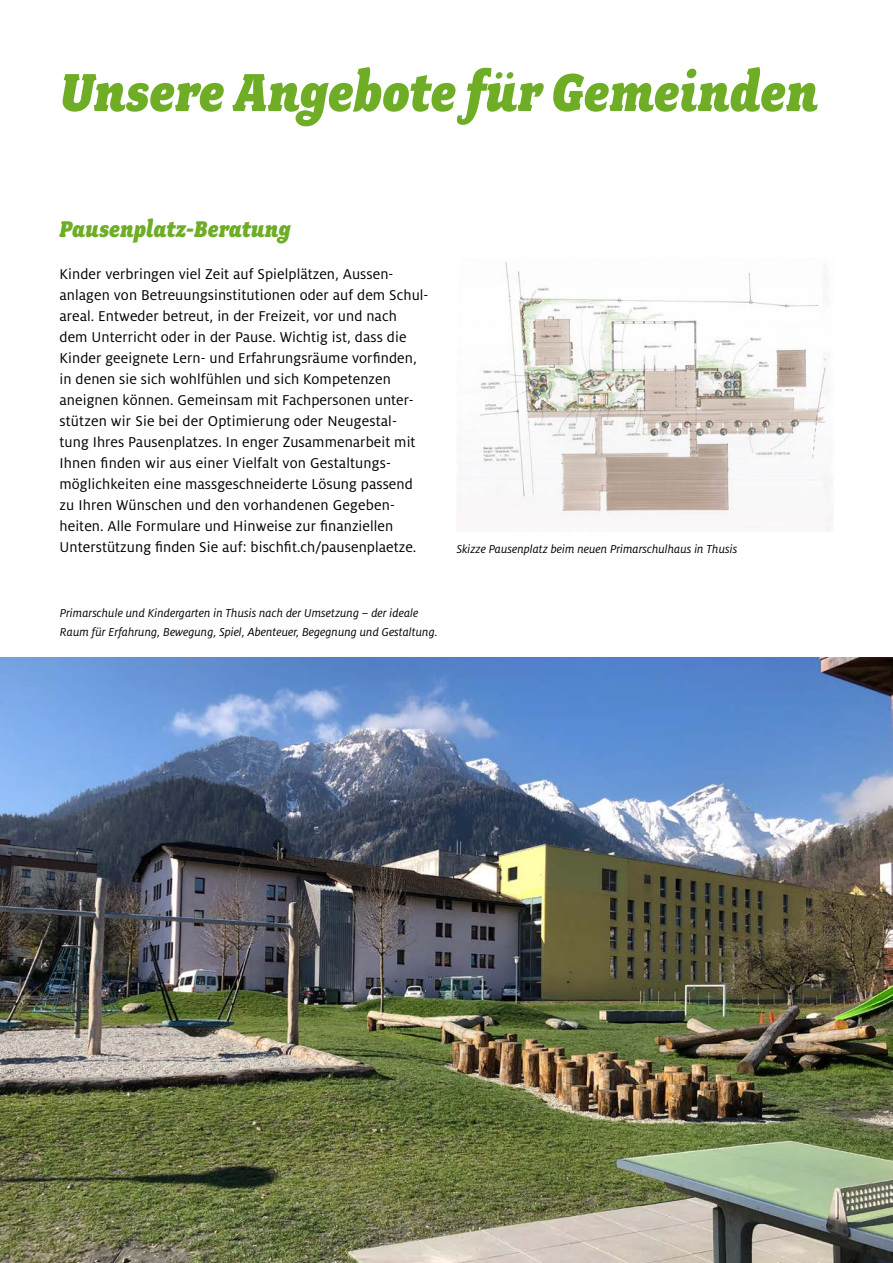
<style>
.page{position:relative;width:893px;height:1263px;background:#fff}
.page>*{position:absolute;margin:0;border:0;box-sizing:border-box;transform-origin:0 0}
.t1{font:italic 900 60px "Fairplex Narrow";letter-spacing:.005em;color:#6ead25}
.t2{font:italic 900 25.5px "Fairplex Narrow";letter-spacing:.01em;color:#6ead25}
.t3{font:15.75px/21px "Milo OT";letter-spacing:.005em;color:#000}
.t4{font:italic 12.75px/18.8px "Milo OT";color:#000}
</style>
<div class="page">
<img style="left:479px;top:262px;width:354px;height:270px">
<img style="left:0;top:657px;width:893px;height:606px">
<h1 class="t1" style="left:60px;top:58px;width:759px">Unsere Angebote für Gemeinden</h1>
<h2 class="t2" style="left:60px;top:214px;width:232px">Pausenplatz-Beratung</h2>
<p class="t3" style="left:60px;top:264px;width:370px">Kinder verbringen viel Zeit auf Spielplätzen, Aussen&shy;anlagen von Betreuungsinstitutionen oder auf dem Schul&shy;areal. Entweder betreut, in der Freizeit, vor und nach dem Unterricht oder in der Pause. Wichtig ist, dass die Kinder geeignete Lern- und Erfahrungsräume vorfinden, in denen sie sich wohlfühlen und sich Kompetenzen aneignen können. Gemeinsam mit Fachpersonen unter&shy;stützen wir Sie bei der Optimierung oder Neugestal&shy;tung Ihres Pausenplatzes. In enger Zusammenarbeit mit Ihnen finden wir aus einer Vielfalt von Gestaltungs&shy;möglichkeiten eine massgeschneiderte Lösung passend zu Ihren Wünschen und den vorhandenen Gegeben&shy;heiten. Alle Formulare und Hinweise zur finanziellen Unterstützung finden Sie auf: bischfit.ch/pausenplaetze.</p>
<p class="t4" style="left:457px;top:539px;width:282px">Skizze Pausenplatz beim neuen Primarschulhaus in Thusis</p>
<p class="t4" style="left:60px;top:604px;width:379px">Primarschule und Kindergarten in Thusis nach der Umsetzung – der ideale<br>Raum für Erfahrung, Bewegung, Spiel, Abenteuer, Begegnung und Gestaltung.</p>
</div>
